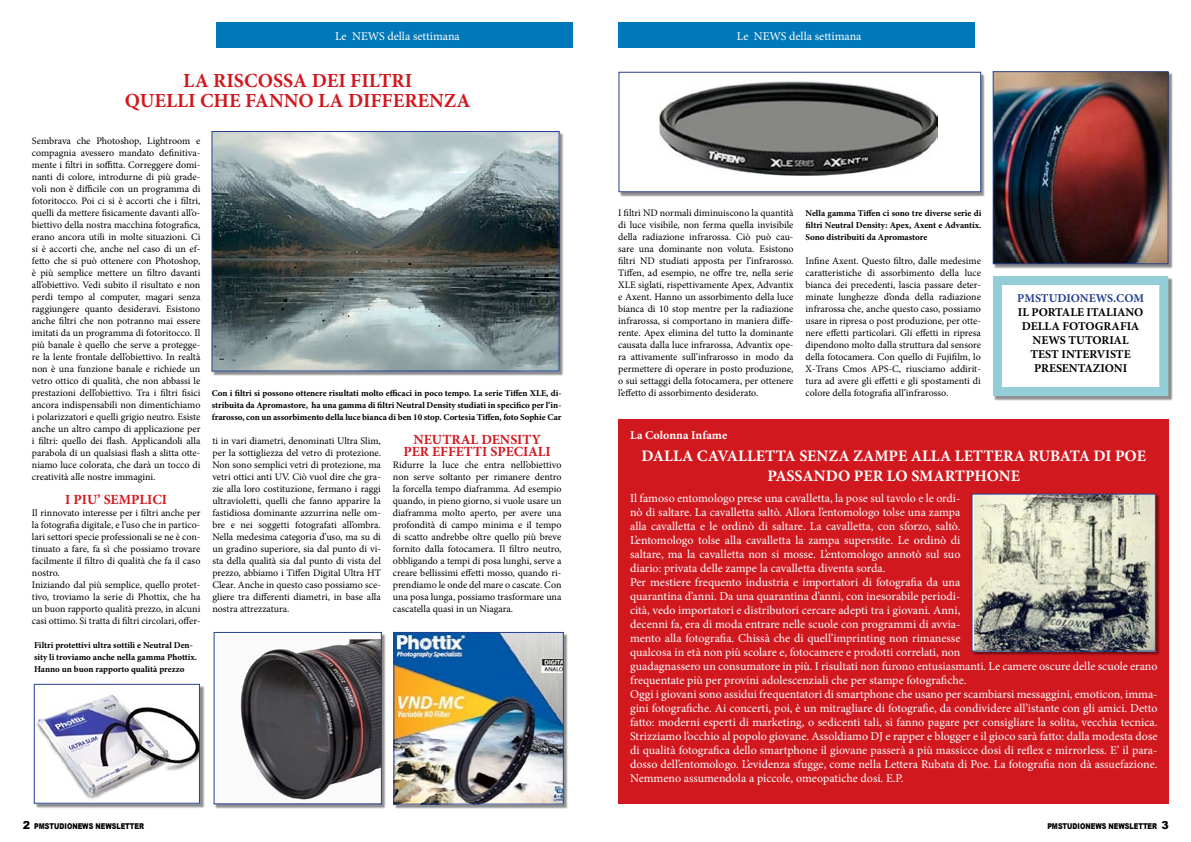
<style>
.page{position:relative;width:1191px;height:842px;background:#fff}
.page>*{position:absolute;margin:0;border:0;box-sizing:border-box;transform-origin:0 0}
.t1{font:700 20px "Minion Pro";color:#d2181f}
.t2{font:700 16px "Minion Pro";color:#fff}
.t3{font:700 14px "Minion Pro";color:#d2181f}
.t4{font:12px/14px "Minion Pro";color:#fff;text-align:justify}
.t5{font:700 12px "Minion Pro";color:#000}
.t6{font:700 12px "Minion Pro";color:#25408f}
.t7{font:700 12px "Minion Pro";color:#fff}
.t8{font:10px/12px "Minion Pro";color:#000;text-align:justify}
.t9{font:700 9px/12px "Minion Pro";letter-spacing:-.005em;color:#000}
.t10{font:900 8px "Arial";color:#000;scale:.8 1}
.s1{font-size:11px}
</style>
<div class="page">
<div style="left:618px;top:23px;width:356px;height:25px;background:#0078b9"></div>
<div style="left:216px;top:23px;width:357px;height:25px;background:#0078b9"></div>
<div style="left:619px;top:419px;width:549px;height:385px;background:#d2181f"></div>
<div style="left:972px;top:495px;width:187px;height:161px;background:#000;opacity:.45"></div>
<img style="left:975px;top:496px;width:178px;height:153px">
<div style="left:971px;top:494px;width:184px;height:157px;border:1px solid #25408f"></div>
<div style="left:215px;top:633px;width:171px;height:175px;background:#000;opacity:.45"></div>
<img style="left:216px;top:636px;width:164px;height:166px">
<div style="left:214px;top:632px;width:168px;height:172px;border:1px solid #25408f"></div>
<div style="left:395px;top:633px;width:173px;height:175px;background:#000;opacity:.45"></div>
<img style="left:396px;top:634px;width:165px;height:168px">
<div style="left:394px;top:632px;width:169px;height:172px;border:1px solid #25408f"></div>
<div style="left:213px;top:132px;width:351px;height:243px;background:#000;opacity:.45"></div>
<img style="left:214px;top:133px;width:343px;height:236px">
<div style="left:212px;top:131px;width:347px;height:240px;border:1px solid #25408f"></div>
<div style="left:35px;top:685px;width:169px;height:123px;background:#000;opacity:.45"></div>
<img style="left:36px;top:686px;width:162px;height:115px">
<div style="left:34px;top:684px;width:166px;height:119px;border:1px solid #25408f"></div>
<div style="left:994px;top:72px;width:178px;height:196px;background:#000;opacity:.45"></div>
<img style="left:995px;top:73px;width:171px;height:189px">
<div style="left:993px;top:71px;width:175px;height:193px;border:1px solid #25408f"></div>
<div style="left:620px;top:73px;width:365px;height:123px;background:#000;opacity:.45"></div>
<div style="left:619px;top:72px;width:361px;height:120px;background:#fff"></div>
<img style="left:659px;top:81px;width:278px;height:94px">
<div style="left:619px;top:72px;width:362px;height:120px;border:1px solid #25408f"></div>
<div style="left:994px;top:277px;width:178px;height:123px;background:#000;opacity:.45"></div>
<div style="left:997px;top:280px;width:166px;height:112px;background:#fff"></div>
<div style="left:993px;top:276px;width:175px;height:120px;border:9px solid #92cdd8"></div>
<p class="t4" style="left:335px;top:29px;width:126px">Le NEWS della settimana</p>
<p class="t1" style="left:183px;top:66px;width:230px">LA RISCOSSA DEI FILTRI</p>
<p class="t1" style="left:125px;top:86px;width:347px">QUELLI CHE FANNO LA DIFFERENZA</p>
<p class="t4" style="left:737px;top:29px;width:126px">Le NEWS della settimana</p>
<p class="t8" style="left:32px;top:135px;width:170px">Sembrava che Photoshop, Lightroom e compagnia avessero mandato definitiva&shy;mente i filtri in soffitta. Correggere domi&shy;nanti di colore, introdurne di più grade&shy;voli non è difficile con un programma di fotoritocco. Poi ci si è accorti che i filtri, quelli da mettere fisicamente davanti all’o&shy;biettivo della nostra macchina fotografica, erano ancora utili in molte situazioni. Ci si è accorti che, anche nel caso di un ef&shy;fetto che si può ottenere con Photoshop, è più semplice mettere un filtro davanti all’obiettivo. Vedi subito il risultato e non perdi tempo al computer, magari senza raggiungere quanto desideravi. Esistono anche filtri che non potranno mai essere imitati da un programma di fotoritocco. Il più banale è quello che serve a protegge&shy;re la lente frontale dell’obiettivo. In realtà non è una funzione banale e richiede un vetro ottico di qualità, che non abbassi le prestazioni dell’obiettivo. Tra i filtri fisici ancora indispensabili non dimentichiamo i polarizzatori e quelli grigio neutro. Esiste anche un altro campo di applicazione per i filtri: quello dei flash. Applicandoli alla parabola di un qualsiasi flash a slitta otte&shy;niamo luce colorata, che darà un tocco di creatività alle nostre immagini.</p>
<p class="t3" style="left:65px;top:490px;width:103px">I PIU’ SEMPLICI</p>
<p class="t8" style="left:32px;top:507px;width:170px">Il rinnovato interesse per i filtri anche per la fotografia digitale, e l’uso che in partico&shy;lari settori specie professionali se ne è con&shy;tinuato a fare, fa sì che possiamo trovare facilmente il filtro di qualità che fa il caso nostro.</p>
<p class="t8" style="left:32px;top:579px;width:170px">Iniziando dal più semplice, quello protet&shy;tivo, troviamo la serie di Phottix, che ha un buon rapporto qualità prezzo, in alcuni casi ottimo. Si tratta di filtri circolari, offer-</p>
<p class="t9" style="left:34px;top:639px;width:165px">Filtri protettivi ultra sottili e Neutral Den&shy;sity li troviamo anche nella gamma Phottix.<br>Hanno un buon rapporto qualità prezzo</p>
<p class="t8" style="left:618px;top:207px;width:177px">I filtri ND normali diminuiscono la quantità di luce visibile, non ferma quella invisibile della radiazione infrarossa. Ciò può cau&shy;sare una dominante non voluta. Esistono filtri ND studiati apposta per l’infrarosso.<br>Tiffen, ad esempio, ne offre tre, nella serie XLE siglati, rispettivamente Apex, Advantix e Axent. Hanno un assorbimento della luce bianca di 10 stop mentre per la radiazione infrarossa, si comportano in maniera diffe&shy;rente. Apex elimina del tutto la dominante causata dalla luce infrarossa, Advantix ope&shy;ra attivamente sull’infrarosso in modo da permettere di operare in posto produzione, o sui settaggi della fotocamera, per ottenere l’effetto di assorbimento desiderato.</p>
<p class="t9" style="left:805px;top:207px;width:177px;text-align:justify">Nella gamma Tiffen ci sono tre diverse serie di filtri Neutral Density: Apex, Axent e Advantix.<br>Sono distribuiti da Apromastore</p>
<p class="t8" style="left:805px;top:255px;width:177px">Infine Axent. Questo filtro, dalle medesime caratteristiche di assorbimento della luce bianca dei precedenti, lascia passare deter&shy;minate lunghezze d’onda della radiazione infrarossa che, anche questo caso, possiamo usare in ripresa o post produzione, per otte&shy;nere effetti particolari. Gli effetti in ripresa dipendono molto dalla struttura dal sensore della fotocamera. Con quello di Fujifilm, lo X-Trans Cmos APS-C, riusciamo addirit&shy;tura ad avere gli effetti e gli spostamenti di</p>
<p class="t9" style="left:212px;top:387px;width:351px">Con i filtri si possono ottenere risultati molto efficaci in poco tempo. La serie Tiffen XLE, di-</p>
<p class="t8" style="left:805px;top:387px;width:144px">colore della fotografia all’infrarosso.</p>
<p class="t9" style="left:212px;top:399px;width:351px">stribuita da Apromastore, ha una gamma di filtri Neutral Density studiati in specifico per l’in&shy;frarosso, con un assorbimento della luce bianca di ben 10 stop. Cortesia Tiffen, foto Sophie Car</p>
<p class="t6" style="left:1017px;top:290px;width:128px">PMSTUDIONEWS.COM</p>
<p class="t5" style="left:1017px;top:304px;width:127px">IL PORTALE ITALIANO</p>
<p class="t5" style="left:1022px;top:318px;width:119px">DELLA FOTOGRAFIA</p>
<p class="t5" style="left:1032px;top:332px;width:97px">NEWS TUTORIAL</p>
<p class="t5" style="left:1030px;top:346px;width:102px">TEST INTERVISTE</p>
<p class="t5" style="left:1034px;top:360px;width:95px">PRESENTAZIONI</p>
<p class="t8" style="left:212px;top:435px;width:170px">ti in vari diametri, denominati Ultra Slim, per la sottigliezza del vetro di protezione.<br>Non sono semplici vetri di protezione, ma vetri ottici anti UV. Ciò vuol dire che gra&shy;zie alla loro costituzione, fermano i raggi ultravioletti, quelli che fanno apparire la fastidiosa dominante azzurrina nelle om&shy;bre e nei soggetti fotografati all’ombra.<br>Nella medesima categoria d’uso, ma su di un gradino superiore, sia dal punto di vi&shy;sta della qualità sia dal punto di vista del prezzo, abbiamo i Tiffen Digital Ultra HT Clear. Anche in questo caso possiamo sce&shy;gliere tra differenti diametri, in base alla nostra attrezzatura.</p>
<p class="t3" style="left:413px;top:430px;width:129px">NEUTRAL DENSITY</p>
<p class="t3" style="left:403px;top:442px;width:149px">PER EFFETTI SPECIALI</p>
<p class="t8" style="left:393px;top:459px;width:170px">Ridurre la luce che entra nell’obiettivo non serve soltanto per rimanere dentro la forcella tempo diaframma. Ad esempio quando, in pieno giorno, si vuole usare un diaframma molto aperto, per avere una profondità di campo minima e il tempo di scatto andrebbe oltre quello più breve fornito dalla fotocamera. Il filtro neutro, obbligando a tempi di posa lunghi, serve a creare bellissimi effetti mosso, quando ri&shy;prendiamo le onde del mare o cascate. Con una posa lunga, possiamo trasformare una cascatella quasi in un Niagara.</p>
<p class="t7" style="left:630px;top:427px;width:99px">La Colonna Infame</p>
<p class="t2" style="left:641px;top:445px;width:506px">DALLA CAVALLETTA SENZA ZAMPE ALLA LETTERA RUBATA DI POE</p>
<p class="t2" style="left:767px;top:465px;width:254px">PASSANDO PER LO SMARTPHONE</p>
<p class="t4" style="left:630px;top:491px;width:332px">Il famoso entomologo prese una cavalletta, la pose sul tavolo e le ordi&shy;nò di saltare. La cavalletta saltò. Allora l’entomologo tolse una zampa alla cavalletta e le ordinò di saltare. La cavalletta, con sforzo, saltò.<br>L’entomologo tolse alla cavalletta la zampa superstite. Le ordinò di saltare, ma la cavalletta non si mosse. L’entomologo annotò sul suo diario: privata delle zampe la cavalletta diventa sorda.</p>
<p class="t4" style="left:630px;top:575px;width:529px;text-align:left">Per mestiere frequento industria e importatori di fotografia da una<br>quarantina d’anni. Da una quarantina d’anni, con inesorabile periodi-<br>cità, vedo importatori e distributori cercare adepti tra i giovani. Anni,<br>decenni fa, era di moda entrare nelle scuole con programmi di avvia-<br>mento alla fotografia. Chissà che di quell’imprinting non rimanesse<br>qualcosa in età non più scolare e, fotocamere e prodotti correlati, non<br>guadagnassero un consumatore in più. I risultati non furono entusiasmanti. Le camere oscure delle scuole erano frequentate più per provini adolescenziali che per stampe fotografiche.</p>
<p class="t4" style="left:630px;top:687px;width:529px">Oggi i giovani sono assidui frequentatori di smartphone che usano per scambiarsi messaggini, emoticon, imma&shy;gini fotografiche. Ai concerti, poi, è un mitragliare di fotografie, da condividere all’istante con gli amici. Detto fatto: moderni esperti di marketing, o sedicenti tali, si fanno pagare per consigliare la solita, vecchia tecnica.<br>Strizziamo l’occhio al popolo giovane. Assoldiamo DJ e rapper e blogger e il gioco sarà fatto: dalla modesta dose di qualità fotografica dello smartphone il giovane passerà a più massicce dosi di reflex e mirrorless. E’ il para&shy;dosso dell’entomologo. L’evidenza sfugge, come nella Lettera Rubata di Poe. La fotografia non dà assuefazione.<br>Nemmeno assumendola a piccole, omeopatiche dosi. E.P.</p>
<p class="t10" style="left:23px;top:820px;width:153px"><span class="s1">2</span> PMSTUDIONEWS NEWSLETTER</p>
<p class="t10" style="left:1047px;top:820px;width:153px">PMSTUDIONEWS NEWSLETTER <span class="s1">3</span></p>
</div>
